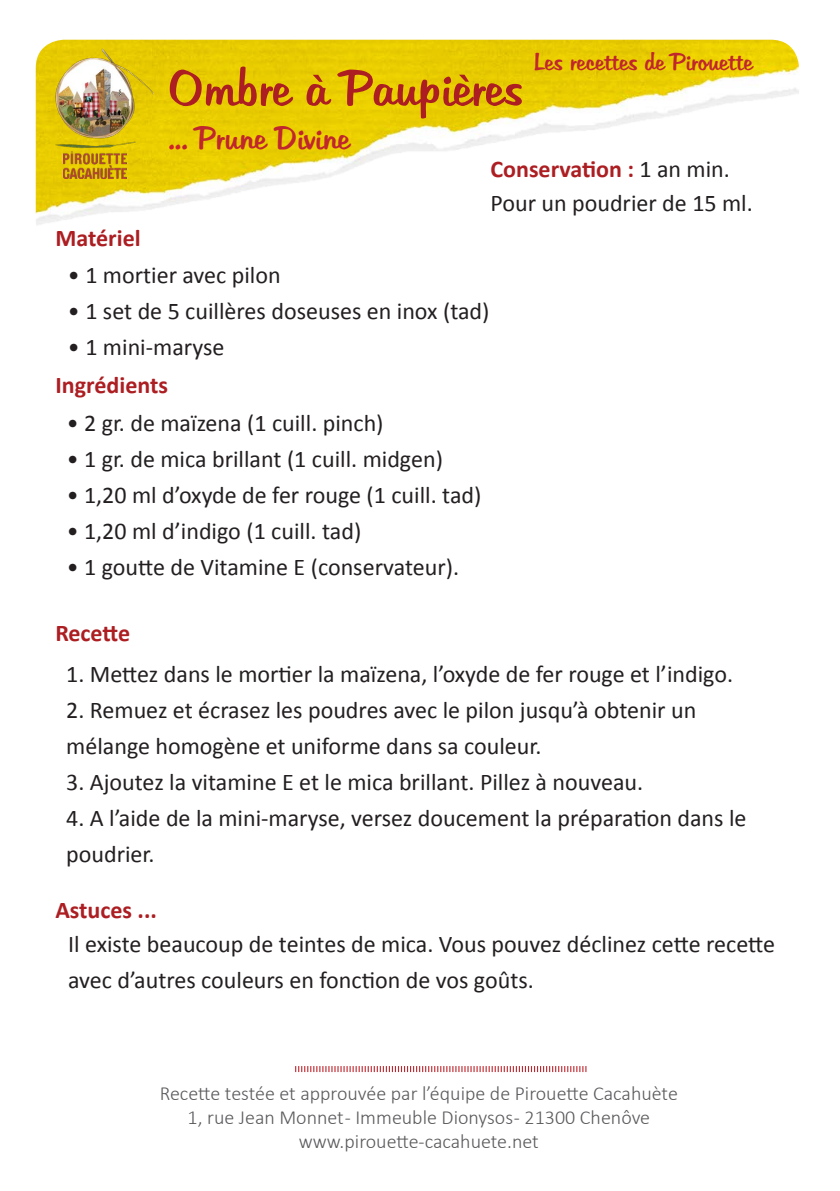
<style>
.page{position:relative;width:840px;height:1191px;background:#fff}
.page>*{position:absolute;margin:0;border:0;box-sizing:border-box;transform-origin:0 0}
.t1{font:50px "Tabitha";color:#ac1e22}
.t2{font:32px "Tabitha";color:#c0262d}
.t3{font:24px/36px "Calibri";color:#231f20}
.t4{font:700 24px "Calibri";color:#ac1e22}
.t5{font:24px "Tabitha";color:#c0262d}
.t6{font:300 20px "Calibri";color:#5a5a5d}
.s1{color:#d1232a}
.s2{font-weight:400;color:#231f20}
</style>
<div class="page">
<img style="left:36px;top:40px;width:762px;height:185px">
<img style="left:52px;top:43px;width:104px;height:135px">
<svg style="left:295px;top:1066px;width:291px;height:6px"></svg>
<p class="t1" style="left:168px;top:56px;width:356px">Ombre à Paupières</p>
<p class="t2" style="left:168px;top:117px;width:183px"><span class="s1">..</span>. Prune Divine</p>
<p class="t5" style="left:533px;top:46px;width:220px">Les recettes de Pirouette</p>
<p class="t4" style="left:490px;top:153px;width:241px">Conservation : <span class="s2">1 an min.</span></p>
<p class="t3" style="left:490px;top:185px;width:264px">Pour un poudrier de 15 ml.</p>
<p class="t4" style="left:55px;top:222px;width:87px">Matériel</p>
<p class="t3" style="left:68px;top:257px;width:214px">• 1 mortier avec pilon</p>
<p class="t3" style="left:68px;top:293px;width:423px">• 1 set de 5 cuillères doseuses en inox (tad)</p>
<p class="t3" style="left:68px;top:329px;width:158px">• 1 mini-maryse</p>
<p class="t4" style="left:55px;top:369px;width:114px">Ingrédients</p>
<p class="t3" style="left:67px;top:405px;width:318px">• 2 gr. de maïzena (1 cuill. pinch)</p>
<p class="t3" style="left:67px;top:441px;width:377px">• 1 gr. de mica brillant (1 cuill. midgen)</p>
<p class="t3" style="left:67px;top:477px;width:416px">• 1,20 ml d’oxyde de fer rouge (1 cuill. tad)</p>
<p class="t3" style="left:67px;top:513px;width:296px">• 1,20 ml d’indigo (1 cuill. tad)</p>
<p class="t3" style="left:67px;top:549px;width:394px">• 1 goutte de Vitamine E (conservateur).</p>
<p class="t4" style="left:55px;top:617px;width:76px">Recette</p>
<p class="t3" style="left:66px;top:655px;width:668px">1. Mettez dans le mortier la maïzena, l’oxyde de fer rouge et l’indigo.</p>
<p class="t3" style="left:66px;top:691px;width:631px">2. Remuez et écrasez les poudres avec le pilon jusqu’à obtenir un mélange homogène et uniforme dans sa couleur.</p>
<p class="t3" style="left:66px;top:763px;width:578px">3. Ajoutez la vitamine E et le mica brillant. Pillez à nouveau.</p>
<p class="t3" style="left:66px;top:799px;width:681px">4. A l’aide de la mini-maryse, versez doucement la préparation dans le poudrier.</p>
<p class="t4" style="left:55px;top:895px;width:103px">Astuces ...</p>
<p class="t3" style="left:68px;top:926px;width:708px">Il existe beaucoup de teintes de mica. Vous pouvez déclinez cette recette avec d’autres couleurs en fonction de vos goûts.</p>
<p class="t6" style="left:160px;top:1081px;width:519px">Recette testée et approuvée par l’équipe de Pirouette Cacahuète</p>
<p class="t6" style="left:187px;top:1105px;width:464px">1, rue Jean Monnet - Immeuble Dionysos - 21300 Chenôve</p>
<p class="t6" style="left:299px;top:1129px;width:241px">www.pirouette-cacahuete.net</p>
</div>
